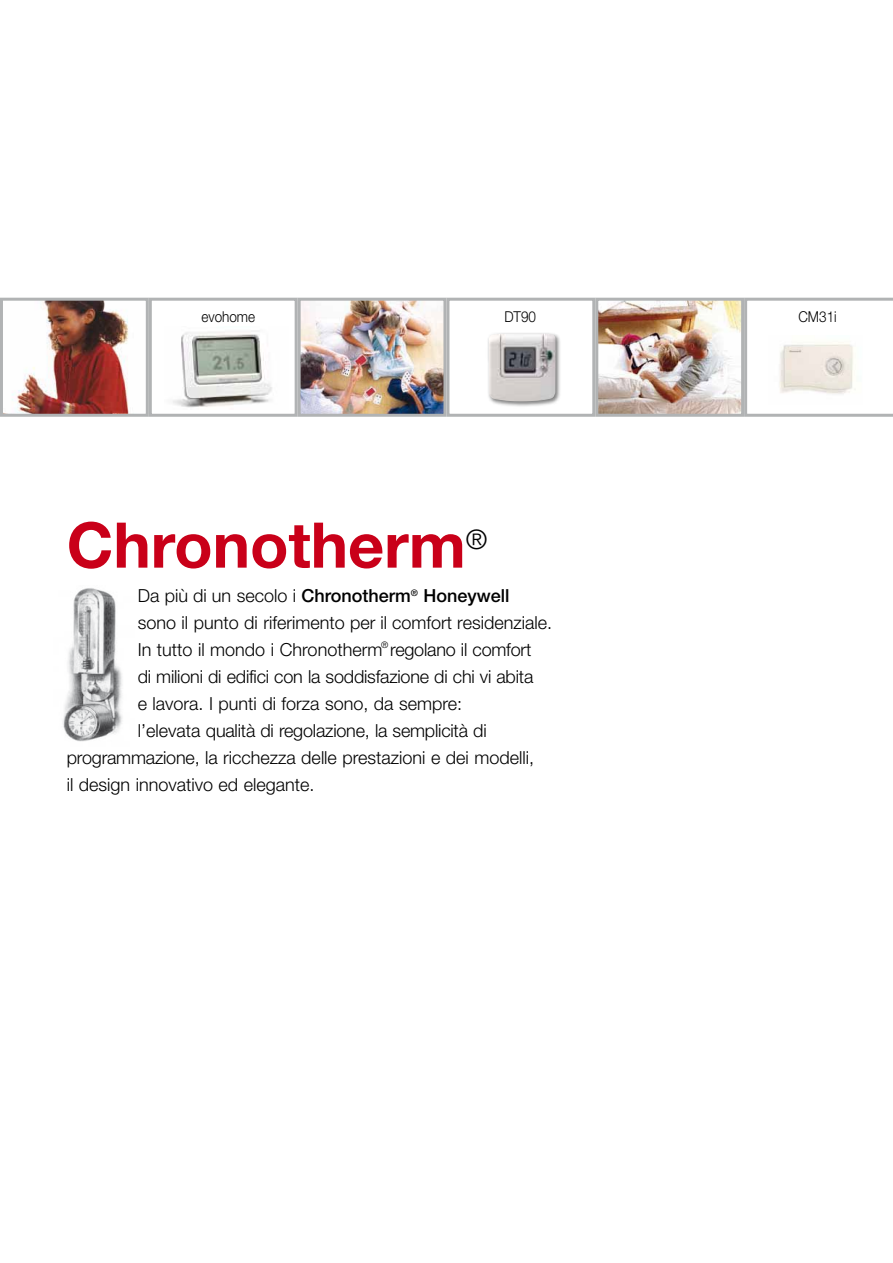
<style>
.page{position:relative;width:893px;height:1263px;background:#fff}
.page>*{position:absolute;margin:0;border:0;box-sizing:border-box;transform-origin:0 0}
.t1{font:700 63px "Helvetica Neue";color:#c90019}
.t2{font:300 27px "Helvetica Neue";color:#000}
.t3{font:300 18px "Helvetica Neue";color:#000}
.t4{font:500 18px "Helvetica Neue";color:#000}
.t5{font:300 15px "Helvetica Neue";color:#000;scale:.9 1}
.s1{font-weight:300}
</style>
<div class="page">
<svg style="left:0;top:297px;width:893px;height:445px"></svg>
<img style="left:164px;top:326px;width:124px;height:83px">
<img style="left:485px;top:330px;width:77px;height:78px">
<img style="left:489px;top:334px;width:66px;height:67px">
<p class="t5" style="left:201px;top:308px;width:61px">evohome</p>
<p class="t5" style="left:504px;top:308px;width:37px">DT90</p>
<p class="t5" style="left:798px;top:308px;width:44px">CM31i</p>
<h1 class="t1" style="left:67px;top:506px;width:401px">Chronotherm</h1>
<h2 class="t2" style="left:466px;top:522px;width:23px">®</h2>
<p class="t4" style="left:138px;top:585px;width:373px"><span class="s1">Da più di un secolo i</span> Chronotherm<sup>®</sup> Honeywell</p>
<p class="t3" style="left:138px;top:612px;width:416px">sono il punto di riferimento per il comfort residenziale.</p>
<p class="t3" style="left:138px;top:639px;width:395px">In tutto il mondo i Chronotherm<sup>®</sup> regolano il comfort</p>
<p class="t3" style="left:138px;top:666px;width:397px">di milioni di edifici con la soddisfazione di chi vi abita</p>
<p class="t3" style="left:138px;top:693px;width:326px">e lavora. I punti di forza sono, da sempre:</p>
<p class="t3" style="left:138px;top:720px;width:350px">l’elevata qualità di regolazione, la semplicità di</p>
<p class="t3" style="left:67px;top:747px;width:469px">programmazione, la ricchezza delle prestazioni e dei modelli,</p>
<p class="t3" style="left:67px;top:774px;width:249px">il design innovativo ed elegante.</p>
</div>
